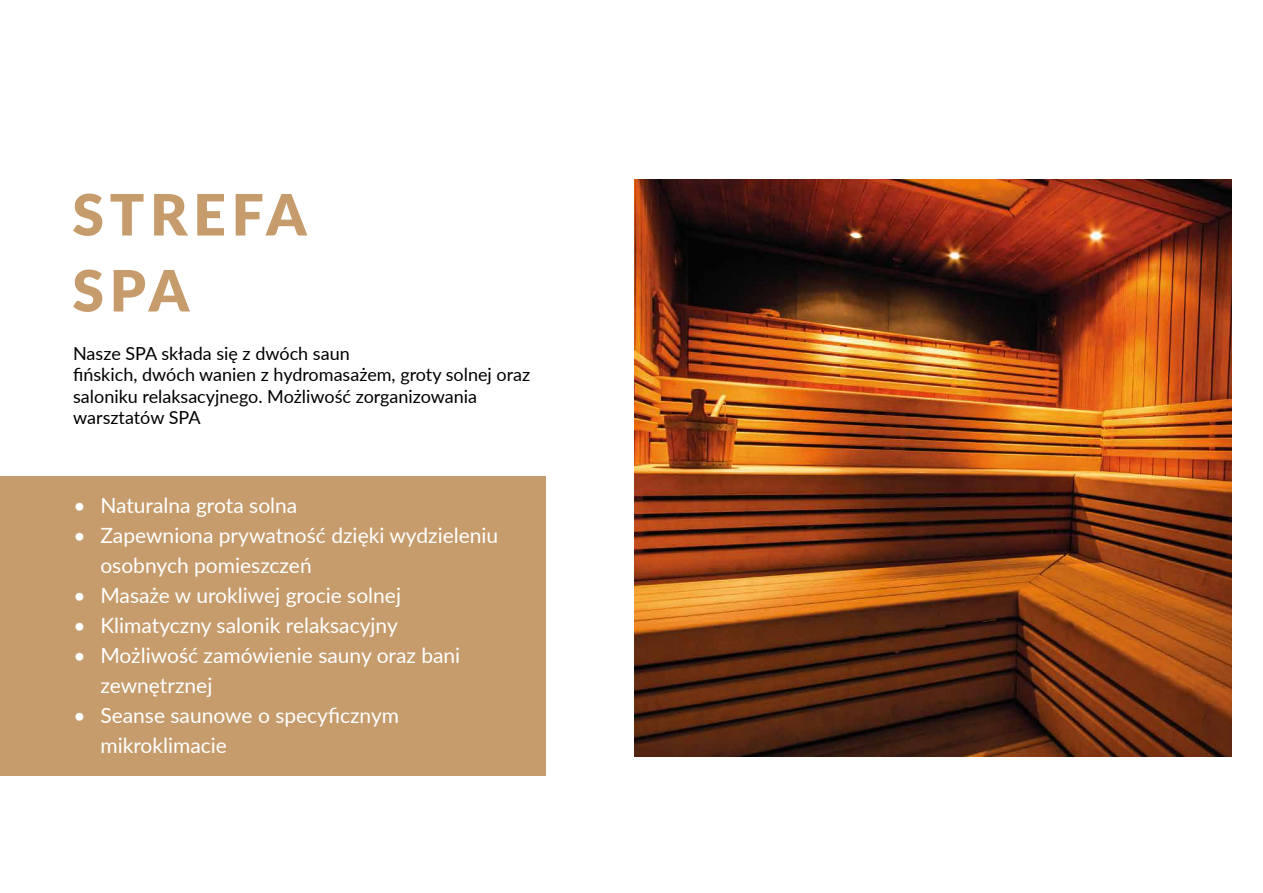
<style>
.page{position:relative;width:1263px;height:893px;background:#fff}
.page>*{position:absolute;margin:0;border:0;box-sizing:border-box;transform-origin:0 0}
.t1{font:900 57px/76.1px "Lato";letter-spacing:.1em;color:#c69c6c}
.t2{font:21px/30px "Lato";color:#fff}
.t3{font:18px/21.6px "Lato";color:#010101}
</style>
<div class="page">
<div style="left:0;top:477px;width:545px;height:299px;background:#c69c6c"></div>
<img style="left:634px;top:180px;width:597px;height:577px">
<h1 class="t1" style="left:72px;top:174px;width:236px">STREFA<br>SPA</h1>
<p class="t3" style="left:73px;top:341px;width:458px">Nasze SPA składa się z dwóch saun<br>fińskich, dwóch wanien z hydromasażem, groty solnej oraz saloniku relaksacyjnego. Możliwość zorganizowania warsztatów SPA</p>
<p class="t2" style="left:73px;top:489px;width:225px">• Naturalna grota solna</p>
<p class="t2" style="left:100px;top:519px;width:399px;text-indent:-27px">• Zapewniona prywatność dzięki wydzieleniu osobnych pomieszczeń</p>
<p class="t2" style="left:73px;top:579px;width:329px">• Masaże w urokliwej grocie solnej</p>
<p class="t2" style="left:73px;top:609px;width:326px">• Klimatyczny salonik relaksacyjny</p>
<p class="t2" style="left:100px;top:639px;width:361px;text-indent:-27px">• Możliwość zamówienie sauny oraz bani zewnętrznej</p>
<p class="t2" style="left:100px;top:699px;width:300px;text-indent:-27px">• Seanse saunowe o specyficznym mikroklimacie</p>
</div>
